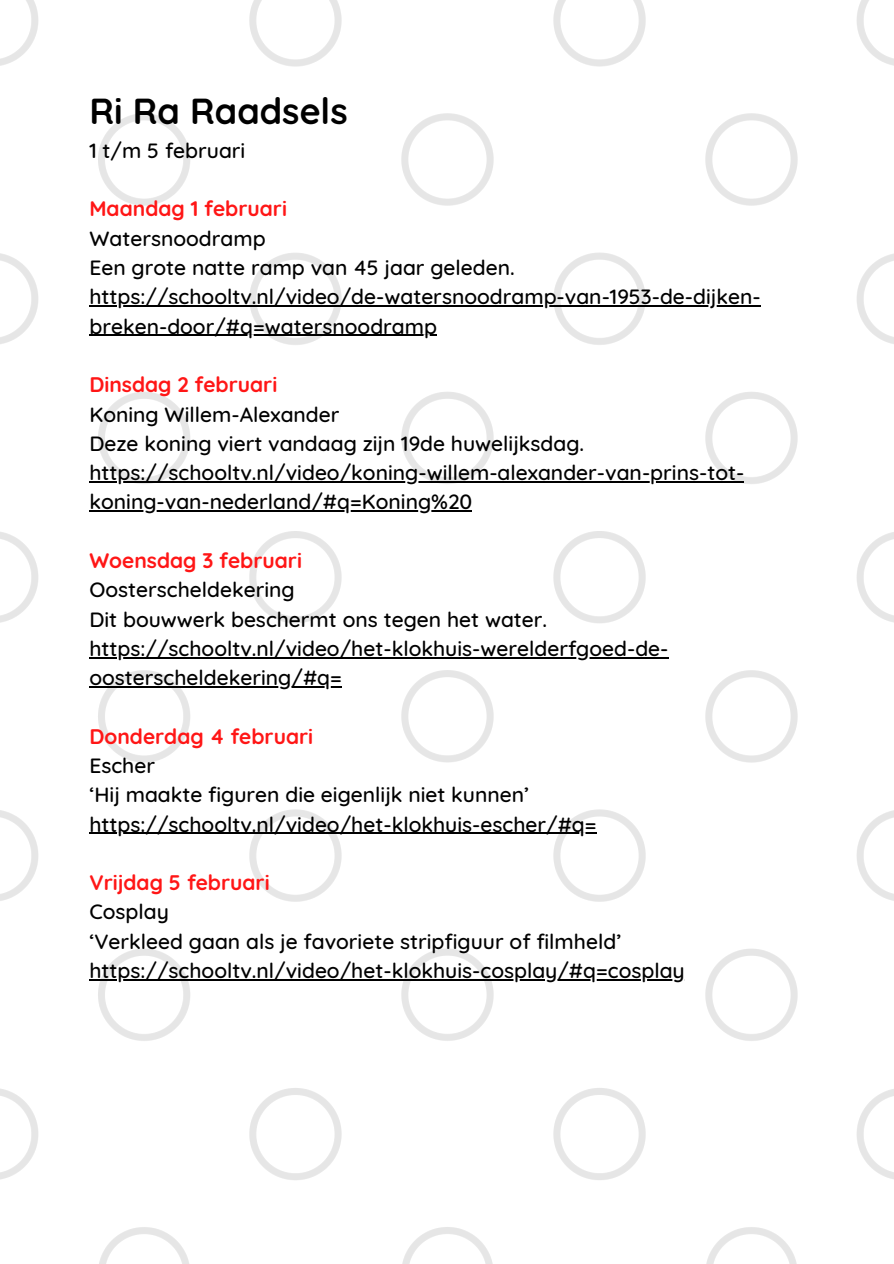
<style>
.page{position:relative;width:894px;height:1264px;background:#fff}
.page>*{position:absolute;margin:0;border:0;box-sizing:border-box;transform-origin:0 0}
.t1{font:700 36px "Quicksand";color:#000}
.t2{font:500 21px/29.2px "Quicksand";color:#000}
.t3{font:700 21px "Quicksand";color:#ff1616}
</style>
<div class="page">
<img style="left:0;top:0;width:893px;height:1263px">
<hr style="left:89px;top:305px;width:671px;height:1px;background:#000">
<hr style="left:89px;top:335px;width:348px;height:1px;background:#000">
<hr style="left:89px;top:481px;width:655px;height:1px;background:#000">
<hr style="left:89px;top:510px;width:383px;height:1px;background:#000">
<hr style="left:89px;top:657px;width:579px;height:1px;background:#000">
<hr style="left:89px;top:686px;width:253px;height:1px;background:#000">
<hr style="left:89px;top:832px;width:507px;height:1px;background:#000">
<hr style="left:89px;top:979px;width:595px;height:1px;background:#000">
<p class="t1" style="left:89px;top:88px;width:260px">Ri Ra Raadsels</p>
<p class="t2" style="left:89px;top:135px;width:157px">1 t/m 5 februari</p>
<p class="t3" style="left:89px;top:195px;width:199px">Maandag 1 februari</p>
<p class="t2" style="left:89px;top:223px;width:178px">Watersnoodramp</p>
<p class="t2" style="left:89px;top:252px;width:427px">Een grote natte ramp van 45 jaar geleden.</p>
<p class="t2" style="left:89px;top:282px;width:672px">https://schooltv.nl/video/de-watersnoodramp-van-1953-de-dijken&shy;breken-door/#q=watersnoodramp</p>
<p class="t3" style="left:89px;top:371px;width:189px">Dinsdag 2 februari</p>
<p class="t2" style="left:89px;top:399px;width:251px">Koning Willem-Alexander</p>
<p class="t2" style="left:89px;top:428px;width:496px">Deze koning viert vandaag zijn 19de huwelijksdag.</p>
<p class="t2" style="left:89px;top:457px;width:656px">https://schooltv.nl/video/koning-willem-alexander-van-prins-tot&shy;koning-van-nederland/#q=Koning%20</p>
<p class="t3" style="left:89px;top:547px;width:214px">Woensdag 3 februari</p>
<p class="t2" style="left:89px;top:574px;width:207px">Oosterscheldekering</p>
<p class="t2" style="left:89px;top:604px;width:459px">Dit bouwwerk beschermt ons tegen het water.</p>
<p class="t2" style="left:89px;top:633px;width:580px">https://schooltv.nl/video/het-klokhuis-werelderfgoed-de&shy;oosterscheldekering/#q=</p>
<p class="t3" style="left:89px;top:722px;width:225px">Donderdag 4 februari</p>
<p class="t2" style="left:89px;top:750px;width:67px">Escher</p>
<p class="t2" style="left:89px;top:779px;width:441px">‘Hij maakte figuren die eigenlijk niet kunnen’</p>
<p class="t2" style="left:89px;top:809px;width:508px">https://schooltv.nl/video/het-klokhuis-escher/#q=</p>
<p class="t3" style="left:89px;top:869px;width:182px">Vrijdag 5 februari</p>
<p class="t2" style="left:89px;top:896px;width:81px">Cosplay</p>
<p class="t2" style="left:89px;top:926px;width:533px">‘Verkleed gaan als je favoriete stripfiguur of filmheld’</p>
<p class="t2" style="left:89px;top:955px;width:596px">https://schooltv.nl/video/het-klokhuis-cosplay/#q=cosplay</p>
</div>
